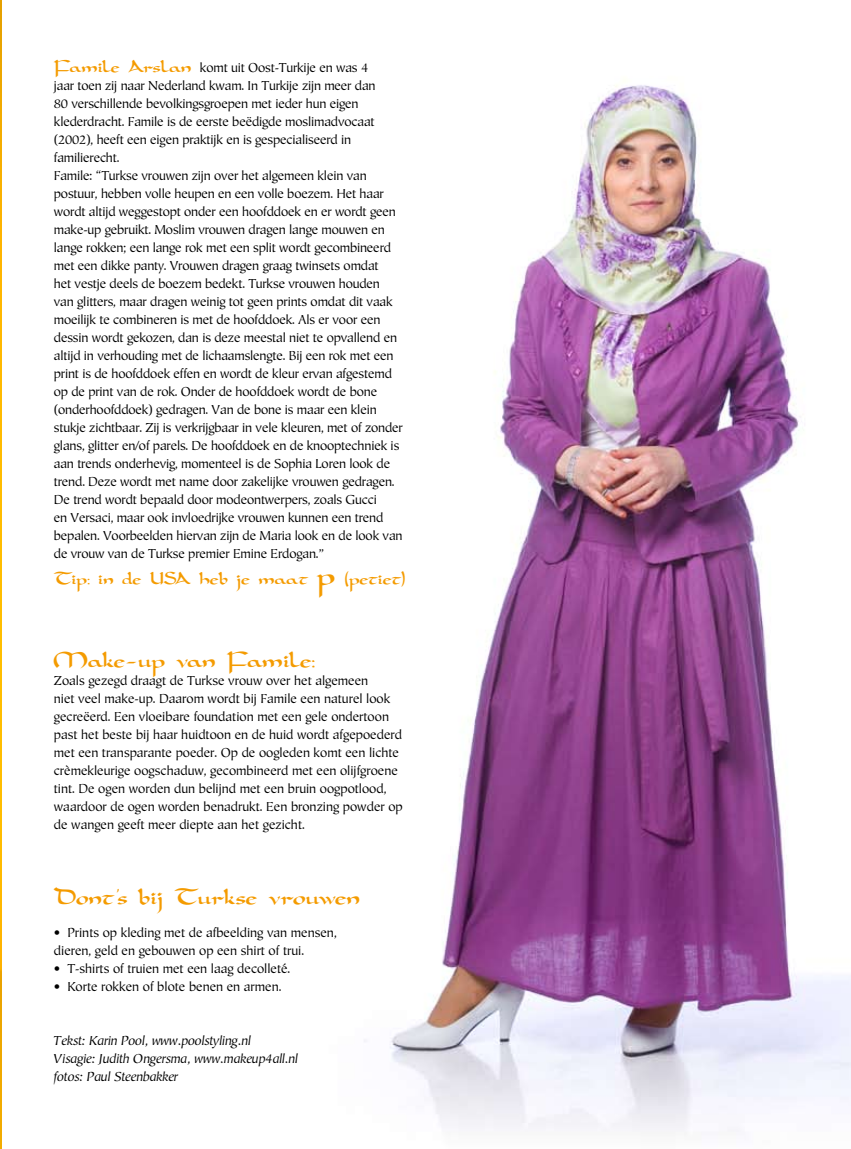
<style>
.page{position:relative;width:851px;height:1149px;background:#fff}
.page>*{position:absolute;margin:0;border:0;box-sizing:border-box;transform-origin:0 0}
.t1{font:27px "Dorovar";color:#f49b00}
.t2{font:21px "Dorovar";color:#f49b00}
.t3{font:13.5px/18px "Hiroshige Sans";letter-spacing:-.01em;color:#000}
.t4{font:italic 13.5px/18px "Hiroshige Sans";color:#000}
.s1{font-family:"Dorovar";font-size:21px;color:#f49b00}
.s2{font-size:36px}
</style>
<div class="page">
<img style="left:0;top:0;width:1px;height:1148px">
<img style="left:364px;top:85px;width:486px;height:1047px">
<p class="t3" style="left:54px;top:59px;width:350px"><span class="s1">Famile Arslan</span> komt uit Oost-Turkije en was 4<br>jaar toen zij naar Nederland kwam. In Turkije zijn meer dan<br>80 verschillende bevolkingsgroepen met ieder hun eigen klederdracht. Famile is de eerste beëdigde moslimadvocaat (2002), heeft een eigen praktijk en is gespecialiseerd in familierecht.<br>Famile: “Turkse vrouwen zijn over het algemeen klein van postuur, hebben volle heupen en een volle boezem. Het haar wordt altijd weggestopt onder een hoofddoek en er wordt geen make-up gebruikt. Moslim vrouwen dragen lange mouwen en lange rokken; een lange rok met een split wordt gecombineerd met een dikke panty. Vrouwen dragen graag twinsets omdat<br>het vestje deels de boezem bedekt. Turkse vrouwen houden van glitters, maar dragen weinig tot geen prints omdat dit vaak moeilijk te combineren is met de hoofddoek. Als er voor een dessin wordt gekozen, dan is deze meestal niet te opvallend en altijd in verhouding met de lichaamslengte. Bij een rok met een print is de hoofddoek effen en wordt de kleur ervan afgestemd op de print van de rok. Onder de hoofddoek wordt de bone (onderhoofddoek) gedragen. Van de bone is maar een klein stukje zichtbaar. Zij is verkrijgbaar in vele kleuren, met of zonder glans, glitter en/of parels. De hoofddoek en de knooptechniek is aan trends onderhevig, momenteel is de Sophia Loren look de trend. Deze wordt met name door zakelijke vrouwen gedragen.<br>De trend wordt bepaald door modeontwerpers, zoals Gucci<br>en Versaci, maar ook invloedrijke vrouwen kunnen een trend bepalen. Voorbeelden hiervan zijn de Maria look en de look van de vrouw van de Turkse premier Emine Erdogan.”</p>
<h2 class="t2" style="left:54px;top:568px;width:353px">Tip: in de USA heb je maat <span class="s2">p</span> (petiet)</h2>
<h1 class="t1" style="left:54px;top:646px;width:263px">Make-up van Famile:</h1>
<p class="t3" style="left:54px;top:671px;width:350px">Zoals gezegd draagt de Turkse vrouw over het algemeen<br>niet veel make-up. Daarom wordt bij Famile een naturel look gecreëerd. Een vloeibare foundation met een gele ondertoon past het beste bij haar huidtoon en de huid wordt afgepoederd met een transparante poeder. Op de oogleden komt een lichte crèmekleurige oogschaduw, gecombineerd met een olijfgroene tint. De ogen worden dun belijnd met een bruin oogpotlood, waardoor de ogen worden benadrukt. Een bronzing powder op de wangen geeft meer diepte aan het gezicht.</p>
<h1 class="t1" style="left:54px;top:883px;width:308px">Dont’s bij Turkse vrouwen</h1>
<p class="t3" style="left:54px;top:923px;width:284px">• Prints op kleding met de afbeelding van mensen, dieren, geld en gebouwen op een shirt of trui.</p>
<p class="t3" style="left:54px;top:959px;width:238px">• T-shirts of truien met een laag decolleté.</p>
<p class="t3" style="left:54px;top:977px;width:229px">• Korte rokken of blote benen en armen.</p>
<p class="t4" style="left:54px;top:1031px;width:245px">Tekst: Karin Pool, www.poolstyling.nl<br>Visagie: Judith Ongersma, www.makeup4all.nl fotos: Paul Steenbakker</p>
</div>
